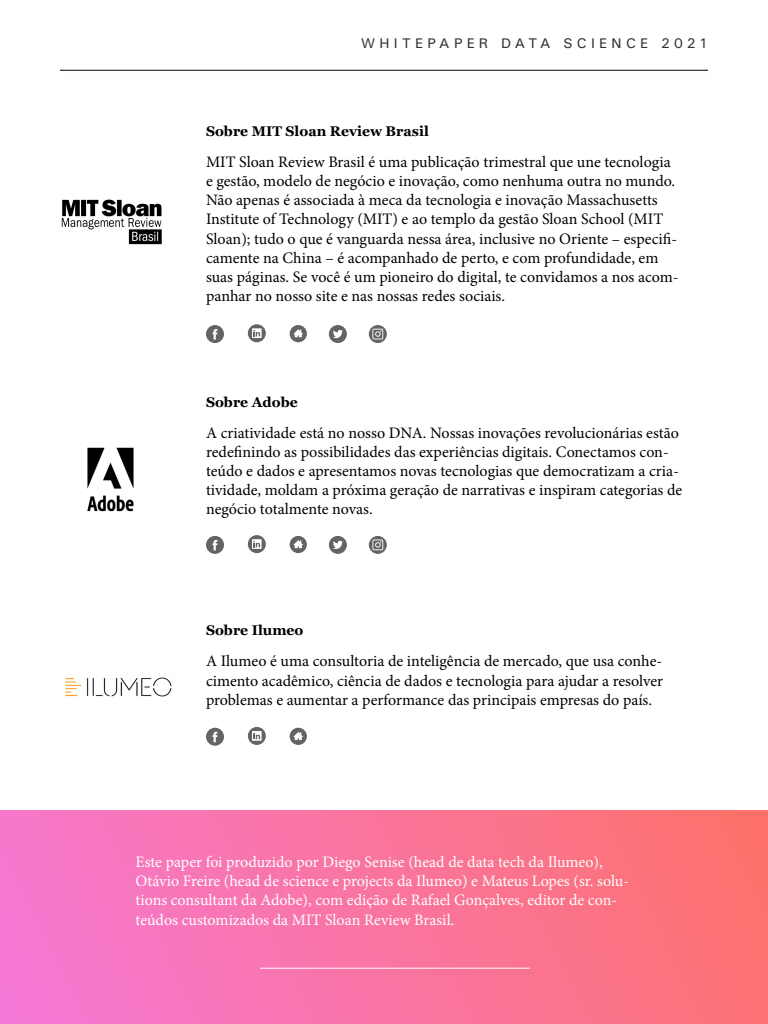
<style>
.page{position:relative;width:768px;height:1024px;background:#fff}
.page>*{position:absolute;margin:0;border:0;box-sizing:border-box;transform-origin:0 0}
.t1{font:16px/19.2px "Minion Pro";color:#000}
.t2{font:16px/19.2px "Minion Pro";color:#fff}
.t3{font:700 14px "Georgia";color:#000}
.t4{font:14px "Univers";letter-spacing:.305em;color:#333}
</style>
<div class="page">
<hr style="left:60px;top:70px;width:648px;height:1px;background:#000">
<img style="left:0;top:810px;width:768px;height:214px">
<div style="left:259px;top:967px;width:279px;height:10px;background:#000;opacity:.1"></div>
<hr style="left:260px;top:968px;width:270px;height:1px;background:#fff">
<img style="left:87px;top:447px;width:47px;height:65px">
<img style="left:65px;top:677px;width:107px;height:20px">
<img style="left:61px;top:199px;width:101px;height:46px">
<svg style="left:206px;top:325px;width:18px;height:18px"></svg>
<svg style="left:206px;top:536px;width:18px;height:18px"></svg>
<svg style="left:206px;top:728px;width:18px;height:18px"></svg>
<svg style="left:248px;top:324px;width:18px;height:18px"></svg>
<svg style="left:248px;top:535px;width:18px;height:18px"></svg>
<svg style="left:248px;top:727px;width:18px;height:18px"></svg>
<svg style="left:290px;top:325px;width:17px;height:17px"></svg>
<svg style="left:290px;top:536px;width:17px;height:17px"></svg>
<svg style="left:290px;top:728px;width:17px;height:17px"></svg>
<svg style="left:329px;top:325px;width:18px;height:18px"></svg>
<svg style="left:329px;top:536px;width:18px;height:18px"></svg>
<svg style="left:369px;top:325px;width:18px;height:18px"></svg>
<svg style="left:369px;top:536px;width:18px;height:18px"></svg>
<p class="t4" style="left:361px;top:34px;width:348px">WHITEPAPER DATA SCIENCE 2021</p>
<p class="t3" style="left:206px;top:122px;width:224px">Sobre MIT Sloan Review Brasil</p>
<p class="t1" style="left:206px;top:152px;width:474px">MIT Sloan Review Brasil é uma publicação trimestral que une tecnologia e gestão, modelo de negócio e inovação, como nenhuma outra no mundo.<br>Não apenas é associada à meca da tecnologia e inovação Massachusetts Institute of Technology (MIT) e ao templo da gestão Sloan School (MIT Sloan); tudo o que é vanguarda nessa área, inclusive no Oriente – especifi&shy;camente na China – é acompanhado de perto, e com profundidade, em suas páginas. Se você é um pioneiro do digital, te convidamos a nos acom&shy;panhar no nosso site e nas nossas redes sociais.</p>
<p class="t3" style="left:206px;top:393px;width:93px">Sobre Adobe</p>
<p class="t1" style="left:206px;top:423px;width:478px">A criatividade está no nosso DNA. Nossas inovações revolucionárias estão redefinindo as possibilidades das experiências digitais. Conectamos con&shy;teúdo e dados e apresentamos novas tecnologias que democratizam a cria&shy;tividade, moldam a próxima geração de narrativas e inspiram categorias de negócio totalmente novas.</p>
<p class="t3" style="left:206px;top:621px;width:99px">Sobre Ilumeo</p>
<p class="t1" style="left:206px;top:652px;width:459px;text-align:justify">A Ilumeo é uma consultoria de inteligência de mercado, que usa conhe&shy;cimento acadêmico, ciência de dados e tecnologia para ajudar a resolver problemas e aumentar a performance das principais empresas do país.</p>
<p class="t2" style="left:136px;top:852px;width:495px">Este paper foi produzido por Diego Senise (head de data tech da Ilumeo), Otávio Freire (head de science e projects da Ilumeo) e Mateus Lopes (sr. solu&shy;tions consultant da Adobe), com edição de Rafael Gonçalves, editor de con&shy;teúdos customizados da MIT Sloan Review Brasil.</p>
</div>
